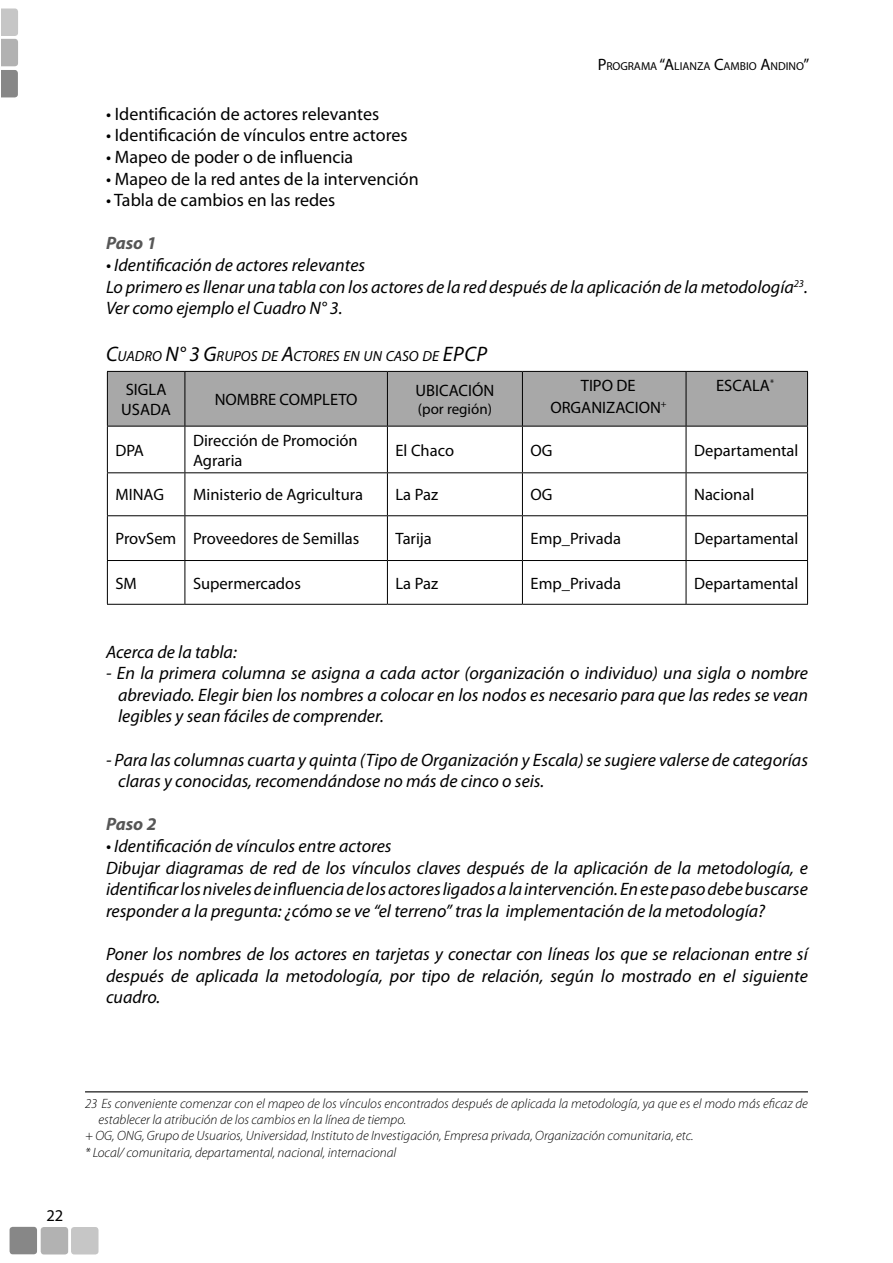
<style>
.page{position:relative;width:893px;height:1263px;background:#fff}
.page>*{position:absolute;margin:0;border:0;box-sizing:border-box;transform-origin:0 0}
.t1{font:italic 21px "Myriad Pro";color:#000}
.t2{font:italic 18px/21.6px "Myriad Pro";color:#000}
.t3{font:18px "Myriad Pro";color:#000}
.t4{font:italic 700 18px "Myriad Pro";color:#575757}
.t5{font:16.5px/19.8px "Myriad Pro";color:#000}
.t6{font:16.5px "Myriad Pro";color:#000}
.t7{font:15px "Myriad Pro";color:#000}
.t8{font:italic 14.7px "Myriad Pro";color:#000}
.t9{font:italic 300 13.5px "Myriad Pro";color:#000}
.t10{font:11.55px "Myriad Pro";color:#000}
.s1{font-size:16.5px}
.s2{font-size:21px}
.s3{font-size:14.7px}
</style>
<div class="page">
<svg style="left:1px;top:9px;width:17px;height:88px"></svg>
<div style="left:71px;top:1227px;width:28px;height:27px;background:#c6c6c6;border-radius:3px"></div>
<div style="left:41px;top:1227px;width:27px;height:27px;background:#b2b2b2;border-radius:3px"></div>
<div style="left:10px;top:1227px;width:27px;height:27px;background:#878787;border-radius:3px"></div>
<div style="left:108px;top:372px;width:699px;height:54px;background:#a8a8a8"></div>
<hr style="left:107px;top:371px;width:78px;height:1px;background:#000">
<hr style="left:185px;top:371px;width:202px;height:1px;background:#000">
<hr style="left:387px;top:371px;width:135px;height:1px;background:#000">
<hr style="left:522px;top:371px;width:164px;height:1px;background:#000">
<hr style="left:686px;top:371px;width:122px;height:1px;background:#000">
<hr style="left:107px;top:426px;width:78px;height:1px;background:#000">
<hr style="left:185px;top:426px;width:202px;height:1px;background:#000">
<hr style="left:387px;top:426px;width:135px;height:1px;background:#000">
<hr style="left:522px;top:426px;width:164px;height:1px;background:#000">
<hr style="left:686px;top:426px;width:122px;height:1px;background:#000">
<hr style="left:107px;top:472px;width:78px;height:1px;background:#000">
<hr style="left:185px;top:472px;width:202px;height:1px;background:#000">
<hr style="left:387px;top:472px;width:135px;height:1px;background:#000">
<hr style="left:522px;top:472px;width:164px;height:1px;background:#000">
<hr style="left:686px;top:472px;width:122px;height:1px;background:#000">
<hr style="left:107px;top:515px;width:78px;height:1px;background:#000">
<hr style="left:185px;top:515px;width:202px;height:1px;background:#000">
<hr style="left:387px;top:515px;width:135px;height:1px;background:#000">
<hr style="left:522px;top:515px;width:164px;height:1px;background:#000">
<hr style="left:686px;top:515px;width:122px;height:1px;background:#000">
<hr style="left:107px;top:560px;width:78px;height:1px;background:#000">
<hr style="left:185px;top:560px;width:202px;height:1px;background:#000">
<hr style="left:387px;top:560px;width:135px;height:1px;background:#000">
<hr style="left:522px;top:560px;width:164px;height:1px;background:#000">
<hr style="left:686px;top:560px;width:122px;height:1px;background:#000">
<hr style="left:107px;top:604px;width:78px;height:1px;background:#000">
<hr style="left:185px;top:604px;width:202px;height:1px;background:#000">
<hr style="left:387px;top:604px;width:135px;height:1px;background:#000">
<hr style="left:522px;top:604px;width:164px;height:1px;background:#000">
<hr style="left:686px;top:604px;width:122px;height:1px;background:#000">
<hr style="left:107px;top:372px;width:1px;height:54px;background:#000">
<hr style="left:107px;top:426px;width:1px;height:46px;background:#000">
<hr style="left:107px;top:473px;width:1px;height:42px;background:#000">
<hr style="left:107px;top:516px;width:1px;height:44px;background:#000">
<hr style="left:107px;top:561px;width:1px;height:43px;background:#000">
<hr style="left:185px;top:372px;width:1px;height:54px;background:#000">
<hr style="left:387px;top:372px;width:1px;height:54px;background:#000">
<hr style="left:522px;top:372px;width:1px;height:54px;background:#000">
<hr style="left:686px;top:372px;width:1px;height:54px;background:#000">
<hr style="left:807px;top:372px;width:1px;height:54px;background:#000">
<hr style="left:185px;top:426px;width:1px;height:46px;background:#000">
<hr style="left:387px;top:426px;width:1px;height:46px;background:#000">
<hr style="left:522px;top:426px;width:1px;height:46px;background:#000">
<hr style="left:686px;top:426px;width:1px;height:46px;background:#000">
<hr style="left:807px;top:426px;width:1px;height:46px;background:#000">
<hr style="left:185px;top:473px;width:1px;height:42px;background:#000">
<hr style="left:387px;top:473px;width:1px;height:42px;background:#000">
<hr style="left:522px;top:473px;width:1px;height:42px;background:#000">
<hr style="left:686px;top:473px;width:1px;height:42px;background:#000">
<hr style="left:807px;top:473px;width:1px;height:42px;background:#000">
<hr style="left:185px;top:516px;width:1px;height:44px;background:#000">
<hr style="left:387px;top:516px;width:1px;height:44px;background:#000">
<hr style="left:522px;top:516px;width:1px;height:44px;background:#000">
<hr style="left:686px;top:516px;width:1px;height:44px;background:#000">
<hr style="left:807px;top:516px;width:1px;height:44px;background:#000">
<hr style="left:185px;top:561px;width:1px;height:43px;background:#000">
<hr style="left:387px;top:561px;width:1px;height:43px;background:#000">
<hr style="left:522px;top:561px;width:1px;height:43px;background:#000">
<hr style="left:686px;top:561px;width:1px;height:43px;background:#000">
<hr style="left:807px;top:561px;width:1px;height:43px;background:#000">
<hr style="left:85px;top:1091px;width:723px;height:1px;background:#000">
<p class="t10" style="left:598px;top:59px;width:213px"><span class="s1">P</span>ROGRAMA <span class="s1">“A</span>LIANZA <span class="s1">C</span>AMBIO <span class="s1">A</span>NDINO<span class="s1">”</span></p>
<p class="t3" style="left:106px;top:103px;width:275px">• Identificación de actores relevantes</p>
<p class="t3" style="left:106px;top:124px;width:303px">• Identificación de vínculos entre actores</p>
<p class="t3" style="left:106px;top:146px;width:249px">• Mapeo de poder o de influencia</p>
<p class="t3" style="left:106px;top:167px;width:314px">• Mapeo de la red antes de la intervención</p>
<p class="t3" style="left:106px;top:189px;width:231px">• Tabla de cambios en las redes</p>
<p class="t4" style="left:106px;top:232px;width:52px">Paso 1</p>
<p class="t2" style="left:106px;top:254px;width:703px">• Identificación de actores relevantes<br>Lo primero es llenar una tabla con los actores de la red después de la aplicación de la metodología<sup>23</sup>.<br>Ver como ejemplo el Cuadro N° 3.</p>
<p class="t8" style="left:106px;top:347px;width:22px"><span class="s2">C</span>UADRO</p>
<p class="t8" style="left:166px;top:347px;width:61px"><span class="s2">N° 3 G</span>RUPOS</p>
<p class="t8" style="left:261px;top:347px;width:41px">DE <span class="s2">A</span>CTORES</p>
<p class="t8" style="left:344px;top:347px;width:52px">ENUNCASO</p>
<p class="t1" style="left:423px;top:341px;width:43px"><span class="s3">DE</span> Epcp</p>
<p class="t5" style="left:581px;top:375px;width:56px">TIPO DE</p>
<p class="t5" style="left:716px;top:375px;width:59px">ESCALA<sup>*</sup></p>
<p class="t5" style="left:550px;top:397px;width:118px">ORGANIZACION<sup>+</sup></p>
<p class="t5" style="left:415px;top:380px;width:80px">UBICACIÓN</p>
<p class="t7" style="left:418px;top:400px;width:76px">(por región)</p>
<p class="t5" style="left:121px;top:379px;width:51px">SIGLA<br>USADA</p>
<p class="t5" style="left:215px;top:389px;width:144px">NOMBRE COMPLETO</p>
<p class="t5" style="left:115px;top:440px;width:30px">DPA</p>
<p class="t5" style="left:193px;top:430px;width:166px">Dirección de Promoción<br>Agraria</p>
<p class="t5" style="left:396px;top:440px;width:60px">El Chaco</p>
<p class="t5" style="left:531px;top:440px;width:24px">OG</p>
<p class="t5" style="left:694px;top:440px;width:106px">Departamental</p>
<p class="t5" style="left:115px;top:485px;width:50px">MINAG</p>
<p class="t5" style="left:193px;top:485px;width:171px">Ministerio de Agricultura</p>
<p class="t5" style="left:396px;top:485px;width:44px">La Paz</p>
<p class="t5" style="left:531px;top:485px;width:24px">OG</p>
<p class="t5" style="left:694px;top:485px;width:62px">Nacional</p>
<p class="t5" style="left:115px;top:529px;width:245px">ProvSem Proveedores de Semillas</p>
<p class="t5" style="left:396px;top:529px;width:38px">Tarija</p>
<p class="t5" style="left:531px;top:529px;width:92px">Emp_Privada</p>
<p class="t5" style="left:694px;top:529px;width:106px">Departamental</p>
<p class="t5" style="left:115px;top:573px;width:23px">SM</p>
<p class="t5" style="left:193px;top:573px;width:109px">Supermercados</p>
<p class="t5" style="left:396px;top:573px;width:44px">La Paz</p>
<p class="t5" style="left:531px;top:573px;width:92px">Emp_Privada</p>
<p class="t5" style="left:694px;top:573px;width:106px">Departamental</p>
<p class="t2" style="left:106px;top:640px;width:132px">Acerca de la tabla:</p>
<p class="t2" style="left:118px;top:662px;width:691px;text-align:justify;text-indent:-12px">- En la primera columna se asigna a cada actor (organización o individuo) una sigla o nombre abreviado. Elegir bien los nombres a colocar en los nodos es necesario para que las redes se vean legibles y sean fáciles de comprender.</p>
<p class="t2" style="left:118px;top:748px;width:691px;text-indent:-12px">- Para las columnas cuarta y quinta (Tipo de Organización y Escala) se sugiere valerse de categorías claras y conocidas, recomendándose no más de cinco o seis.</p>
<p class="t4" style="left:106px;top:813px;width:52px">Paso 2</p>
<p class="t2" style="left:106px;top:835px;width:703px">• Identificación de vínculos entre actores<br>Dibujar diagramas de red de los vínculos claves después de la aplicación de la metodología, e identificar los niveles de influencia de los actores ligados a la intervención. En este paso debe buscarse responder a la pregunta: ¿cómo se ve “el terreno” tras la implementación de la metodología?</p>
<p class="t2" style="left:106px;top:943px;width:703px;text-align:justify">Poner los nombres de los actores en tarjetas y conectar con líneas los que se relacionan entre sí después de aplicada la metodología, por tipo de relación, según lo mostrado en el siguiente cuadro.</p>
<p class="t6" style="left:46px;top:1206px;width:18px">22</p>
<p class="t9" style="left:85px;top:1095px;width:724px">23 Es conveniente comenzar con el mapeo de los vínculos encontrados después de aplicada la metodología, ya que es el modo más eficaz de</p>
<p class="t9" style="left:99px;top:1112px;width:309px">establecer la atribución de los cambios en la línea de tiempo.</p>
<p class="t9" style="left:85px;top:1128px;width:610px">+ OG, ONG, Grupo de Usuarios, Universidad, Instituto de Investigación, Empresa privada, Organización comunitaria, etc.</p>
<p class="t9" style="left:85px;top:1144px;width:313px">* Local/ comunitaria, departamental, nacional, internacional</p>
</div>
